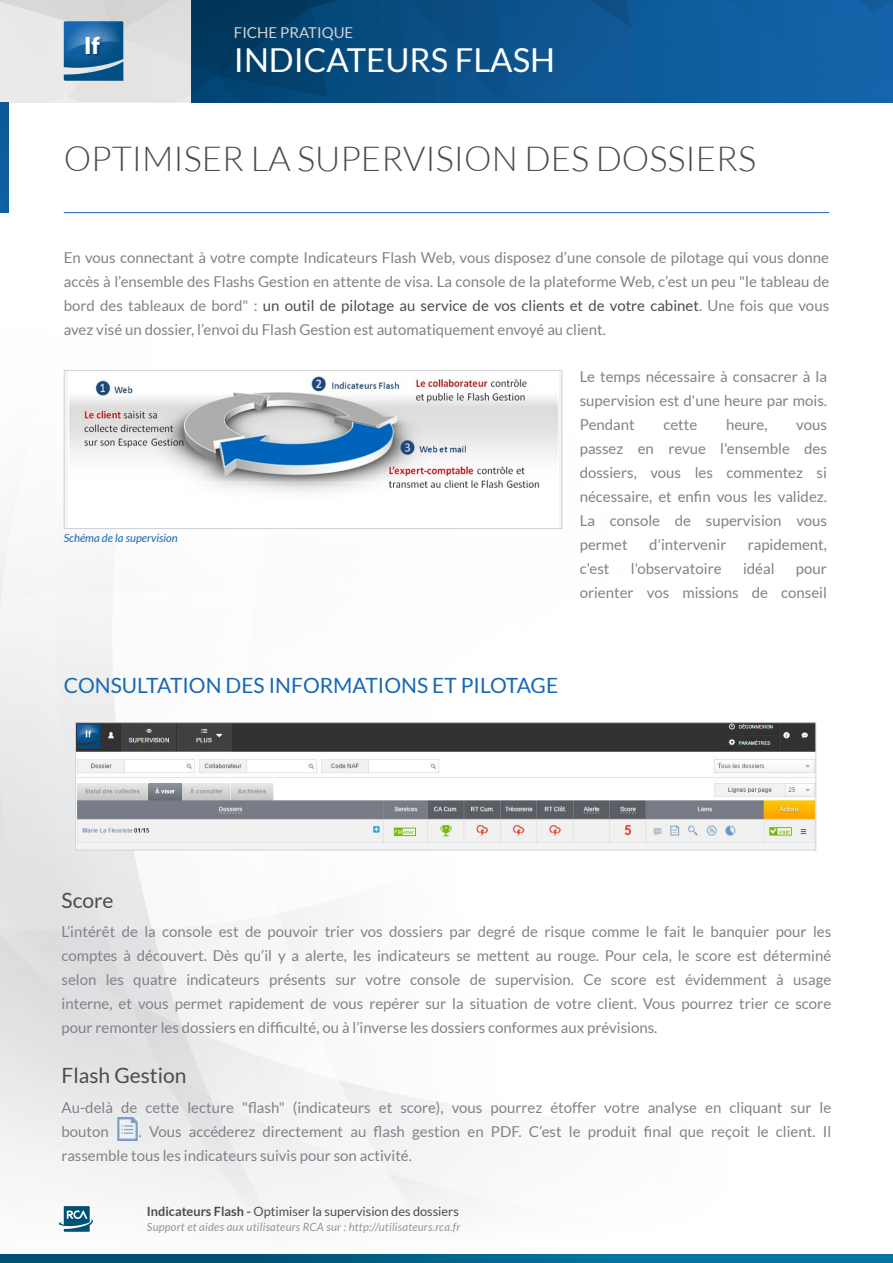
<style>
.page{position:relative;width:893px;height:1263px;background:#fff}
.page>*{position:absolute;margin:0;border:0;box-sizing:border-box;transform-origin:0 0}
.t1{font:300 34.5px "Lato";color:#4b4c4d}
.t2{font:33px "Lato";color:#fff}
.t3{font:900 23.25px "Lato";color:#fff}
.t4{font:21px "Lato";color:#1768b4}
.t5{font:21px "Lato";color:#4b4c4d}
.t6{font:15px/24px "Lato";color:#808285}
.t7{font:15px "Lato";color:#d1d2d4}
.t8{font:12.75px "Lato";color:#4b4c4d}
.t9{font:italic 11.25px "Lato";letter-spacing:.02em;color:#939598}
.t10{font:italic 11.25px "Lato";color:#1768b4}
.s1{color:#4b4c4d}
.s2{font-weight:700}
</style>
<div class="page">
<img style="left:0;top:102px;width:893px;height:1125px">
<svg style="left:0;top:1254px;width:893px;height:9px;background:#00638a"></svg>
<div style="left:0;top:102px;width:9px;height:110px;background:#0e5c9b"></div>
<svg style="left:0;top:0;width:893px;height:102px;background:#326d9b"></svg>
<img style="left:85px;top:34px;width:18px;height:27px">
<svg style="left:57px;top:1204px;width:37px;height:28px"></svg>
<hr style="left:64px;top:212px;width:765px;height:1px;background:#1768b4">
<img style="left:116px;top:1118px;width:23px;height:22px">
<div style="left:76px;top:723px;width:740px;height:127px;background:#f2f3f4"></div>
<img style="left:77px;top:724px;width:737px;height:119px">
<div style="left:75px;top:722px;width:741px;height:128px;border:1px solid #d1d2d4"></div>
<img style="left:68px;top:372px;width:490px;height:155px">
<div style="left:64px;top:370px;width:498px;height:159px;border:1px solid #d1d2d4"></div>
<h3 class="t3" style="left:84px;top:31px;width:17px">If</h3>
<p class="t7" style="left:234px;top:24px;width:121px">FICHE PRATIQUE</p>
<h2 class="t2" style="left:234px;top:42px;width:323px">INDICATEURS FLASH</h2>
<p class="t1" style="left:64px;top:140px;width:694px">OPTIMISER LA SUPERVISION DES DOSSIERS</p>
<p class="t6" style="left:64px;top:245px;width:767px">En vous connectant à votre compte Indicateurs Flash Web, vous disposez d’une console de pilotage qui vous donne accès à l’ensemble des Flashs Gestion en attente de visa. La console de la plateforme Web, c’est un peu "le tableau de</p>
<p class="t6" style="left:64px;top:293px;width:767px">bord des tableaux de bord" : <span class="s1">un outil de pilotage au service de vos clients et de votre cabinet</span>. Une fois que vous avez visé un dossier, l’envoi du Flash Gestion est automatiquement envoyé au client.</p>
<p class="t10" style="left:64px;top:532px;width:115px">Schéma de la supervision</p>
<p class="t6" style="left:580px;top:364px;width:249px">Le temps nécessaire à consacrer à la supervision est d'une heure par mois.</p>
<p class="t6" style="left:580px;top:412px;width:57px">Pendant</p>
<p class="t6" style="left:663px;top:412px;width:35px">cette</p>
<p class="t6" style="left:726px;top:412px;width:43px">heure,</p>
<p class="t6" style="left:580px;top:412px;width:249px;text-align:justify;text-indent:217px">vous passez en revue l'ensemble des dossiers, vous les commentez si nécessaire, et enfin vous les validez.</p>
<p class="t6" style="left:580px;top:508px;width:249px">La console de supervision vous permet</p>
<p class="t6" style="left:649px;top:532px;width:79px">d'intervenir</p>
<p class="t6" style="left:748px;top:532px;width:81px">rapidement,</p>
<p class="t6" style="left:580px;top:556px;width:31px">c'est</p>
<p class="t6" style="left:631px;top:556px;width:92px">l'observatoire</p>
<p class="t6" style="left:743px;top:556px;width:33px">idéal</p>
<p class="t6" style="left:580px;top:556px;width:249px;text-align:right">pour<br>orienter vos missions de conseil</p>
<p class="t4" style="left:64px;top:673px;width:496px">CONSULTATION DES INFORMATIONS ET PILOTAGE</p>
<p class="t5" style="left:62px;top:889px;width:54px">Score</p>
<p class="t6" style="left:62px;top:920px;width:771px">L’intérêt de la console est de pouvoir trier vos dossiers par degré de risque comme le fait le banquier pour les</p>
<p class="t6" style="left:62px;top:944px;width:771px">comptes à découvert. Dès qu’il y a alerte, les indicateurs se mettent au rouge. Pour cela, le score est déterminé</p>
<p class="t6" style="left:62px;top:968px;width:771px">selon les quatre indicateurs présents sur votre console de supervision. Ce score est évidemment à usage</p>
<p class="t6" style="left:62px;top:992px;width:771px">interne, et vous permet rapidement de vous repérer sur la situation de votre client. Vous pourrez trier ce score</p>
<p class="t6" style="left:62px;top:1016px;width:597px">pour remonter les dossiers en difficulté, ou à l’inverse les dossiers conformes aux prévisions.</p>
<p class="t5" style="left:62px;top:1064px;width:126px">Flash Gestion</p>
<p class="t6" style="left:62px;top:1095px;width:771px">Au-delà de cette lecture "flash" (indicateurs et score), vous pourrez étoffer votre analyse en cliquant sur le bouton</p>
<p class="t6" style="left:139px;top:1119px;width:694px">. Vous accéderez directement au flash gestion en PDF. C’est le produit final que reçoit le client. Il</p>
<p class="t6" style="left:62px;top:1143px;width:352px">rassemble tous les indicateurs suivis pour son activité.</p>
<p class="t8" style="left:147px;top:1204px;width:313px"><span class="s2">Indicateurs Flash -</span> Optimiser la supervision des dossiers</p>
<p class="t9" style="left:147px;top:1220px;width:315px">Support et aides aux utilisateurs RCA sur : http://utilisateurs.rca.fr</p>
</div>
